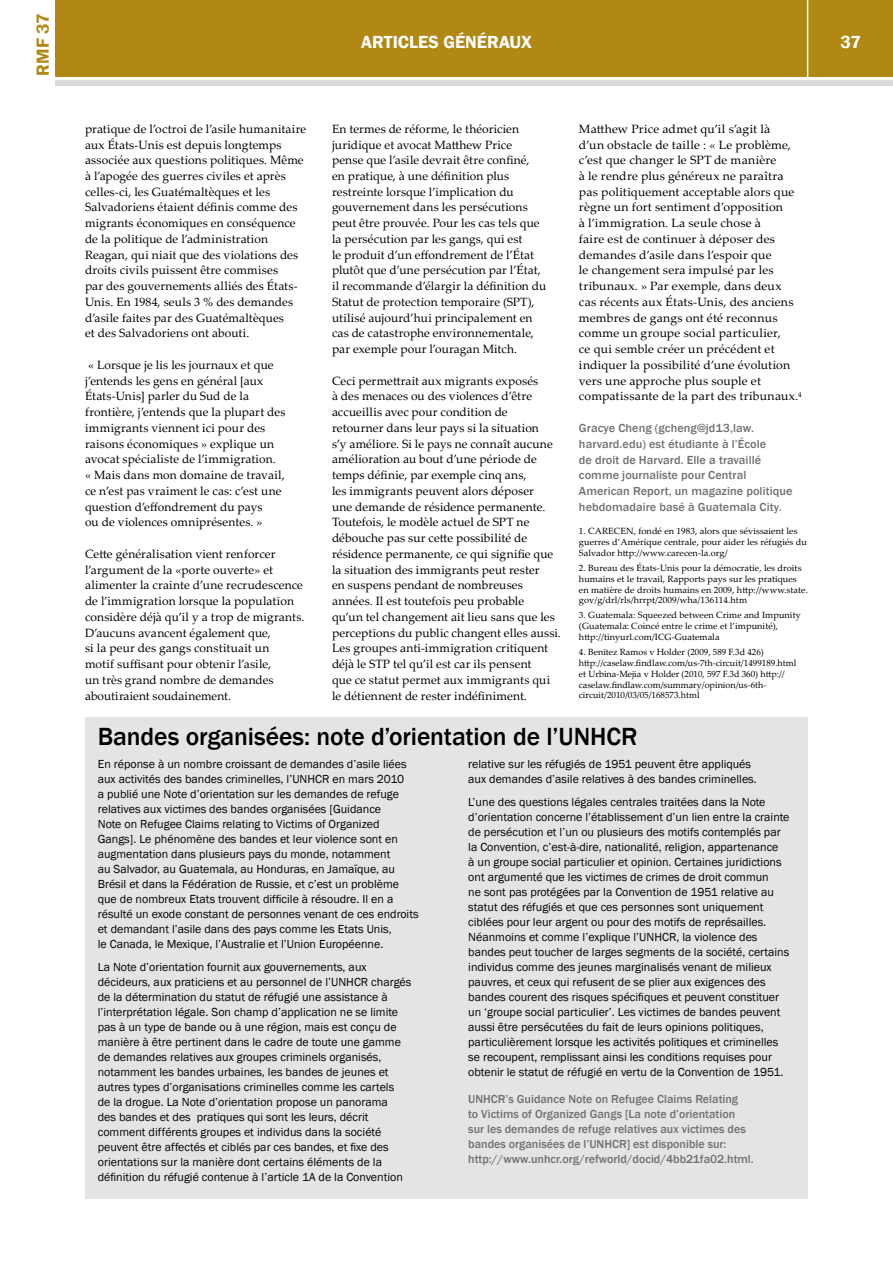
<style>
.page{position:relative;width:893px;height:1263px;background:#fff}
.page>*{position:absolute;margin:0;border:0;box-sizing:border-box;transform-origin:0 0}
.t1{font:500 25.5px "Franklin Gothic";letter-spacing:-.005em;color:#000}
.t2{font:600 18px "Franklin Gothic";color:#fff}
.t3{font:600 18px "Franklin Gothic";color:#b18813}
.t4{font:12px/15.8px "Palatino Linotype";letter-spacing:.01em;color:#000}
.t5{font:12px/15px "Franklin Gothic";color:#000}
.t6{font:500 12px/15.8px "Franklin Gothic";color:#707172}
.t7{font:9px/10.8px "Palatino Linotype";letter-spacing:.005em;color:#000}
</style>
<div class="page">
<div style="left:56px;top:0;width:837px;height:77px;background:#b18813"></div>
<div style="left:56px;top:80px;width:837px;height:5px;background:#d9dadb"></div>
<hr style="left:807px;top:0;width:1px;height:78px;background:#fff">
<div style="left:85px;top:717px;width:723px;height:482px;background:#e3e4e4"></div>
<h2 class="t3" style="left:32px;top:76px;width:64px;rotate:-90deg">RMF 37</h2>
<h2 class="t2" style="left:361px;top:31px;width:172px">ARTICLES GÉNÉRAUX</h2>
<h2 class="t2" style="left:840px;top:31px;width:22px">37</h2>
<p class="t4" style="left:85px;top:120px;width:223px">pratique de l’octroi de l’asile humanitaire aux États-Unis est depuis longtemps associée aux questions politiques. Même à l’apogée des guerres civiles et après celles-ci, les Guatémaltèques et les Salvadoriens étaient définis comme des migrants économiques en conséquence de la politique de l’administration Reagan, qui niait que des violations des droits civils puissent être commises<br>par des gouvernements alliés des États-Unis. En 1984, seuls 3 % des demandes d’asile faites par des Guatémaltèques<br>et des Salvadoriens ont abouti.</p>
<p class="t4" style="left:85px;top:356px;width:202px">« Lorsque je lis les journaux et que j’entends les gens en général [aux États-Unis] parler du Sud de la frontière, j’entends que la plupart des immigrants viennent ici pour des raisons économiques » explique un avocat spécialiste de l’immigration.<br>« Mais dans mon domaine de travail, ce n’est pas vraiment le cas: c’est une question d’effondrement du pays<br>ou de violences omniprésentes. »</p>
<p class="t4" style="left:85px;top:545px;width:221px">Cette généralisation vient renforcer l’argument de la «porte ouverte» et alimenter la crainte d’une recrudescence de l’immigration lorsque la population considère déjà qu’il y a trop de migrants.<br>D’aucuns avancent également que,<br>si la peur des gangs constituait un<br>motif suffisant pour obtenir l’asile,<br>un très grand nombre de demandes aboutiraient soudainement.</p>
<p class="t4" style="left:332px;top:120px;width:216px">En termes de réforme, le théoricien juridique et avocat Matthew Price pense que l’asile devrait être confiné,<br>en pratique, à une définition plus restreinte lorsque l’implication du gouvernement dans les persécutions peut être prouvée. Pour les cas tels que la persécution par les gangs, qui est<br>le produit d’un effondrement de l’État plutôt que d’une persécution par l’État, il recommande d’élargir la définition du Statut de protection temporaire (SPT), utilisé aujourd’hui principalement en cas de catastrophe environnementale, par exemple pour l’ouragan Mitch.</p>
<p class="t4" style="left:332px;top:372px;width:230px">Ceci permettrait aux migrants exposés<br>à des menaces ou des violences d’être accueillis avec pour condition de retourner dans leur pays si la situation<br>s’y améliore. Si le pays ne connaît aucune amélioration au bout d’une période de temps définie, par exemple cinq ans,<br>les immigrants peuvent alors déposer<br>une demande de résidence permanente.<br>Toutefois, le modèle actuel de SPT ne débouche pas sur cette possibilité de résidence permanente, ce qui signifie que la situation des immigrants peut rester<br>en suspens pendant de nombreuses années. Il est toutefois peu probable<br>qu’un tel changement ait lieu sans que les perceptions du public changent elles aussi.<br>Les groupes anti-immigration critiquent déjà le STP tel qu’il est car ils pensent<br>que ce statut permet aux immigrants qui le détiennent de rester indéfiniment.</p>
<p class="t4" style="left:579px;top:120px;width:224px">Matthew Price admet qu’il s’agit là<br>d’un obstacle de taille : « Le problème, c’est que changer le SPT de manière<br>à le rendre plus généreux ne paraîtra pas politiquement acceptable alors que règne un fort sentiment d’opposition<br>à l’immigration. La seule chose à<br>faire est de continuer à déposer des demandes d’asile dans l’espoir que<br>le changement sera impulsé par les tribunaux. » Par exemple, dans deux cas récents aux États-Unis, des anciens membres de gangs ont été reconnus comme un groupe social particulier,<br>ce qui semble créer un précédent et indiquer la possibilité d’une évolution vers une approche plus souple et compatissante de la part des tribunaux.<sup>4</sup></p>
<p class="t6" style="left:579px;top:420px;width:215px">Gracye Cheng (gcheng@jd13,law. harvard.edu) est étudiante à l’École<br>de droit de Harvard. Elle a travaillé comme journaliste pour Central American Report, un magazine politique hebdomadaire basé à Guatemala City.</p>
<p class="t7" style="left:579px;top:525px;width:230px">1. CARECEN, fondé en 1983, alors que sévissaient les guerres d’Amérique centrale, pour aider les réfugiés du<br>Salvador http://www.carecen-la.org/</p>
<p class="t7" style="left:579px;top:562px;width:230px">2. Bureau des États-Unis pour la démocratie, les droits humains et le travail, Rapports pays sur les pratiques en matière de droits humains en 2009, http://www.state. gov/g/drl/rls/hrrpt/2009/wha/136114.htm</p>
<p class="t7" style="left:579px;top:610px;width:223px">3. Guatemala: Squeezed between Crime and Impunity (Guatemala: Coincé entre le crime et l’impunité), http://tinyurl.com/ICG-Guatemala</p>
<p class="t7" style="left:579px;top:646px;width:219px">4. Benitez Ramos v Holder (2009, 589 F.3d 426) http://caselaw.findlaw.com/us-7th-circuit/1499189.html et Urbina-Mejia v Holder (2010, 597 F.3d 360) http:// caselaw.findlaw.com/summary/opinion/us-6th&shy;circuit/2010/03/05/168573.html</p>
<h1 class="t1" style="left:98px;top:721px;width:541px">Bandes organisées: note d’orientation de l’UNHCR</h1>
<p class="t5" style="left:98px;top:757px;width:322px">En réponse à un nombre croissant de demandes d’asile liées aux activités des bandes criminelles, l’UNHCR en mars 2010<br>a publié une Note d’orientation sur les demandes de refuge relatives aux victimes des bandes organisées [Guidance<br>Note on Refugee Claims relating to Victims of Organized Gangs]. Le phénomène des bandes et leur violence sont en augmentation dans plusieurs pays du monde, notamment<br>au Salvador, au Guatemala, au Honduras, en Jamaïque, au Brésil et dans la Fédération de Russie, et c’est un problème que de nombreux Etats trouvent difficile à résoudre. Il en a résulté un exode constant de personnes venant de ces endroits et demandant l’asile dans des pays comme les Etats Unis,<br>le Canada, le Mexique, l’Australie et l’Union Européenne.</p>
<p class="t5" style="left:98px;top:960px;width:315px">La Note d’orientation fournit aux gouvernements, aux décideurs, aux praticiens et au personnel de l’UNHCR chargés de la détermination du statut de réfugié une assistance à l’interprétation légale. Son champ d’application ne se limite pas à un type de bande ou à une région, mais est conçu de manière à être pertinent dans le cadre de toute une gamme de demandes relatives aux groupes criminels organisés, notamment les bandes urbaines, les bandes de jeunes et autres types d’organisations criminelles comme les cartels<br>de la drogue. La Note d’orientation propose un panorama<br>des bandes et des pratiques qui sont les leurs, décrit comment différents groupes et individus dans la société peuvent être affectés et ciblés par ces bandes, et fixe des orientations sur la manière dont certains éléments de la définition du réfugié contenue à l’article 1A de la Convention</p>
<p class="t5" style="left:468px;top:757px;width:290px">relative sur les réfugiés de 1951 peuvent être appliqués aux demandes d’asile relatives à des bandes criminelles.</p>
<p class="t5" style="left:468px;top:795px;width:323px">L’une des questions légales centrales traitées dans la Note d’orientation concerne l’établissement d’un lien entre la crainte de persécution et l’un ou plusieurs des motifs contemplés par la Convention, c’est-à-dire, nationalité, religion, appartenance<br>à un groupe social particulier et opinion. Certaines juridictions ont argumenté que les victimes de crimes de droit commun<br>ne sont pas protégées par la Convention de 1951 relative au statut des réfugiés et que ces personnes sont uniquement ciblées pour leur argent ou pour des motifs de représailles.<br>Néanmoins et comme l’explique l’UNHCR, la violence des bandes peut toucher de larges segments de la société, certains individus comme des jeunes marginalisés venant de milieux pauvres, et ceux qui refusent de se plier aux exigences des bandes courent des risques spécifiques et peuvent constituer un ‘groupe social particulier’. Les victimes de bandes peuvent aussi être persécutées du fait de leurs opinions politiques, particulièrement lorsque les activités politiques et criminelles se recoupent, remplissant ainsi les conditions requises pour obtenir le statut de réfugié en vertu de la Convention de 1951.</p>
<p class="t6" style="left:468px;top:1091px;width:287px;line-height:15px">UNHCR’s Guidance Note on Refugee Claims Relating<br>to Victims of Organized Gangs [La note d’orientation sur les demandes de refuge relatives aux victimes des bandes organisées de l’UNHCR] est disponible sur: http://www.unhcr.org/refworld/docid/4bb21fa02.html.</p>
</div>
